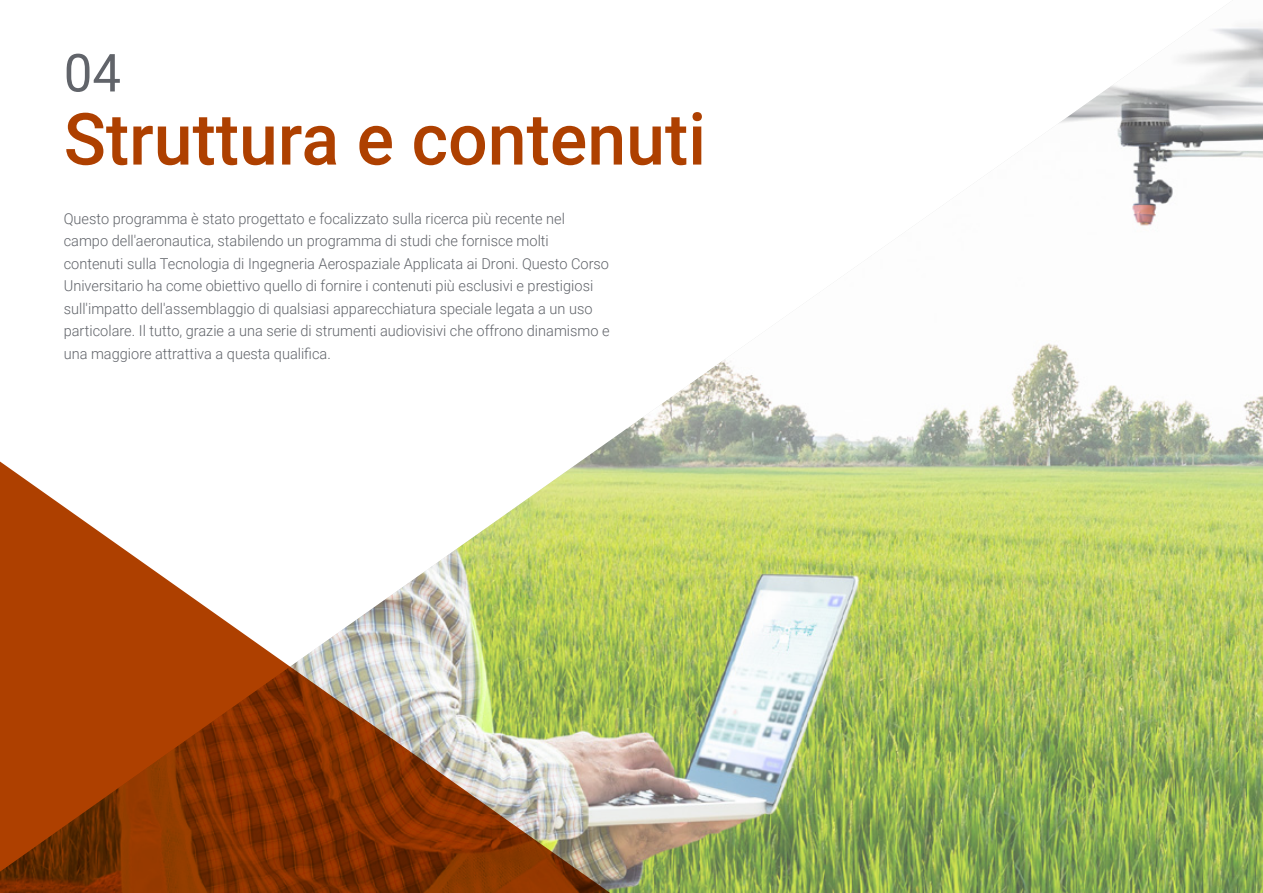
<style>
.page{position:relative;width:1263px;height:893px;background:#fff}
.page>*{position:absolute;margin:0;border:0;box-sizing:border-box;transform-origin:0 0}
.t1{font:500 72px "Roboto";color:#ae4000}
.t2{font:52.5px "Roboto";color:#61646a}
.t3{font:300 15px/22.5px "Roboto";color:#61646a}
</style>
<div class="page">
<img style="left:602px;top:28px;width:661px;height:865px">
<svg style="left:0;top:446px;width:640px;height:447px"></svg>
<h2 class="t2" style="left:64px;top:36px;width:59px">04</h2>
<h1 class="t1" style="left:64px;top:89px;width:644px">Struttura e contenuti</h1>
<p class="t3" style="left:64px;top:207px;width:547px">Questo programma è stato progettato e focalizzato sulla ricerca più recente nel campo dell'aeronautica, stabilendo un programma di studi che fornisce molti contenuti sulla Tecnologia di Ingegneria Aerospaziale Applicata ai Droni. Questo Corso Universitario ha come obiettivo quello di fornire i contenuti più esclusivi e prestigiosi sull'impatto dell'assemblaggio di qualsiasi apparecchiatura speciale legata a un uso particolare. Il tutto, grazie a una serie di strumenti audiovisivi che offrono dinamismo e una maggiore attrattiva a questa qualifica.</p>
</div>
